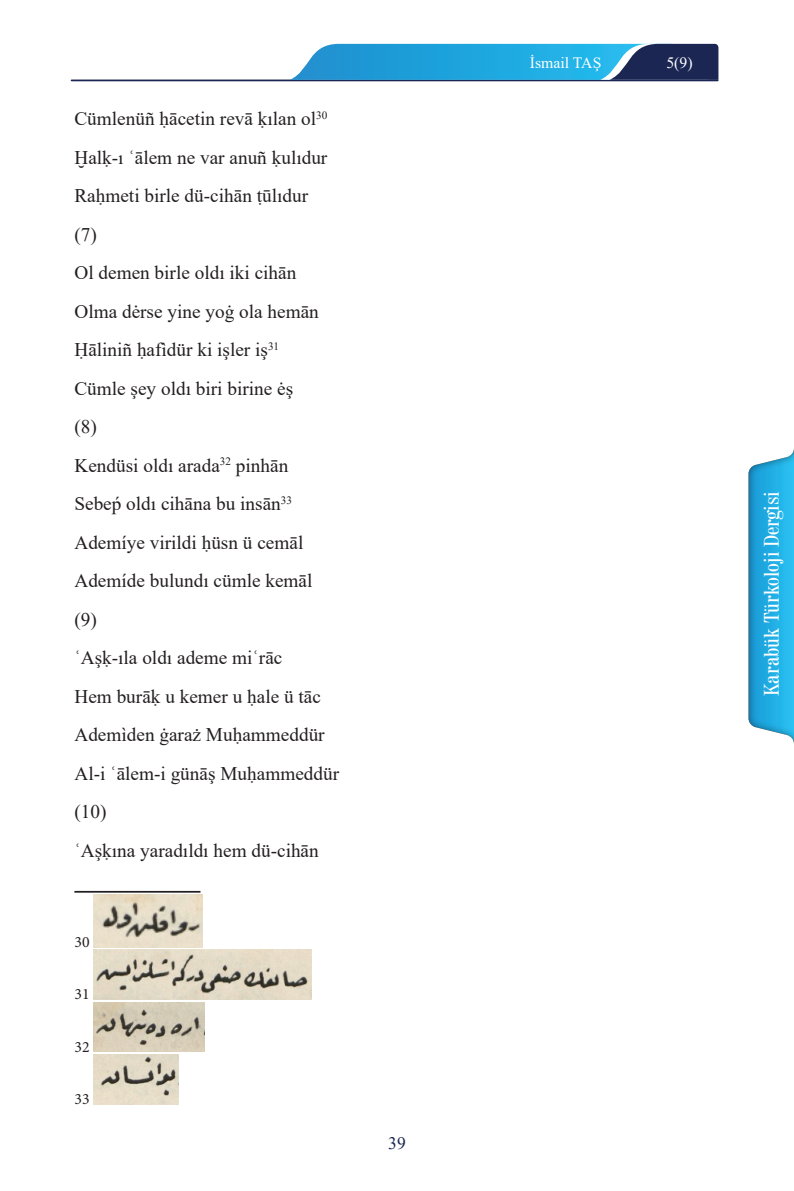
<style>
.page{position:relative;width:794px;height:1191px;background:#fff}
.page>*{position:absolute;margin:0;border:0;box-sizing:border-box;transform-origin:0 0}
.t1{font:condensed 21px "Century 725 BT";color:#fff}
.t2{font:19.25px "Times New Roman";color:#231f20}
.t3{font:17.5px "Times New Roman";color:#1a2651}
.t4{font:15.75px "Times New Roman";color:#fff}
.t5{font:15.75px "Minion Pro";color:#231f20}
</style>
<div class="page">
<svg style="left:748px;top:449px;width:46px;height:294px;background:#34b1e1"></svg>
<hr style="left:72px;top:80px;width:645px;height:1px;background:#1b2653">
<svg style="left:290px;top:44px;width:428px;height:36px;background:#2d90c2"></svg>
<hr style="left:74px;top:891px;width:126px;height:1px;background:#231f20">
<img style="left:93px;top:894px;width:109px;height:53px">
<img style="left:93px;top:950px;width:219px;height:49px">
<img style="left:93px;top:1002px;width:111px;height:49px">
<img style="left:93px;top:1054px;width:86px;height:50px">
<p class="t2" style="left:74px;top:105px;width:254px">Cümlenüñ ḥācetin revā ḳılan ol<sup>30</sup></p>
<p class="t2" style="left:74px;top:143px;width:254px">Ḫalḳ-ı ʿālem ne var anuñ ḳulıdur</p>
<p class="t2" style="left:74px;top:182px;width:235px">Raḥmeti birle dü-cihān ṭūlıdur</p>
<p class="t2" style="left:74px;top:220px;width:24px">(7)</p>
<p class="t2" style="left:74px;top:259px;width:223px">Ol demen birle oldı iki cihān</p>
<p class="t2" style="left:74px;top:297px;width:246px">Olma dėrse yine yoġ ola hemān</p>
<p class="t2" style="left:74px;top:336px;width:206px">Ḥāliniñ ḥafìdür ki işler iş<sup>31</sup></p>
<p class="t2" style="left:74px;top:374px;width:220px">Cümle şey oldı biri birine ėş</p>
<p class="t2" style="left:74px;top:413px;width:24px">(8)</p>
<p class="t2" style="left:74px;top:451px;width:215px">Kendüsi oldı arada<sup>32</sup> pinhān</p>
<p class="t2" style="left:74px;top:490px;width:219px">Sebeṕ oldı cihāna bu insān<sup>33</sup></p>
<p class="t2" style="left:74px;top:528px;width:230px">Ademíye virildi ḥüsn ü cemāl</p>
<p class="t2" style="left:74px;top:567px;width:239px">Ademíde bulundı cümle kemāl</p>
<p class="t2" style="left:74px;top:605px;width:24px">(9)</p>
<p class="t2" style="left:74px;top:644px;width:209px">ʿAşḳ-ıla oldı ademe miʿrāc</p>
<p class="t2" style="left:74px;top:682px;width:248px">Hem burāḳ u kemer u ḥale ü tāc</p>
<p class="t2" style="left:74px;top:721px;width:252px">Ademìden ġaraż Muḥammeddür</p>
<p class="t2" style="left:74px;top:759px;width:266px">Al-i ʿālem-i günāş Muḥammeddür</p>
<p class="t2" style="left:74px;top:798px;width:34px">(10)</p>
<p class="t2" style="left:74px;top:836px;width:246px">ʿAşḳına yaradıldı hem dü-cihān</p>
<p class="t5" style="left:74px;top:931px;width:17px">30</p>
<p class="t5" style="left:74px;top:984px;width:17px">31</p>
<p class="t5" style="left:74px;top:1036px;width:17px">32</p>
<p class="t5" style="left:74px;top:1088px;width:17px">33</p>
<p class="t3" style="left:388px;top:1130px;width:19px">39</p>
<p class="t4" style="left:530px;top:51px;width:73px">İsmail TAŞ</p>
<p class="t4" style="left:666px;top:51px;width:28px">5(9)</p>
<p class="t1" style="left:758px;top:696px;width:206px;rotate:-90deg">Karabük Türkoloji Dergisi</p>
</div>
